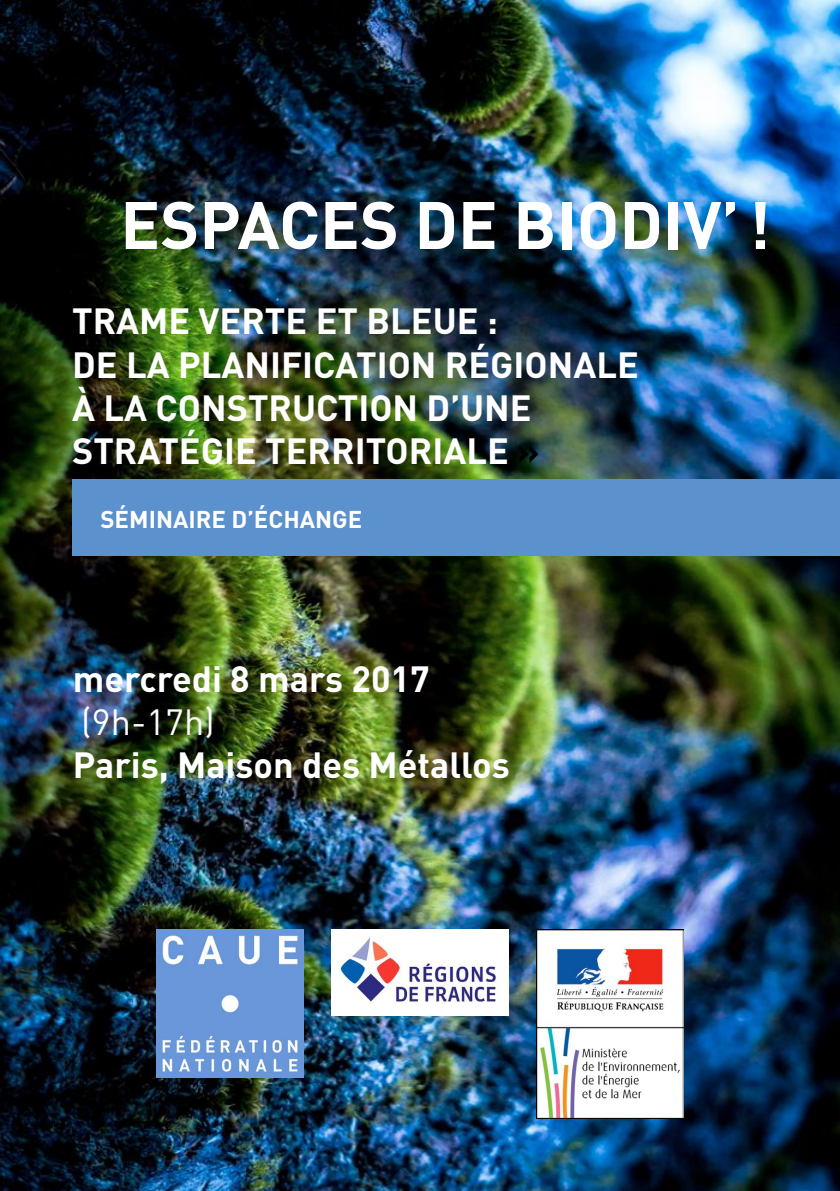
<style>
.page{position:relative;width:840px;height:1191px;background:#fff}
.page>*{position:absolute;margin:0;border:0;box-sizing:border-box;transform-origin:0 0}
.t1{font:700 66px "DIN";color:#fff}
.t2{font:700 36px/43.2px "DIN";color:#fff}
.t3{font:36px "DIN";color:#fff}
.t4{font:700 24px "DIN";color:#fff}
.s1{color:#000}
</style>
<div class="page">
<img style="left:0;top:0;width:839px;height:1191px">
<div style="left:72px;top:479px;width:767px;height:77px;background:#5b91cc"></div>
<img style="left:156px;top:929px;width:147px;height:148px">
<img style="left:331px;top:929px;width:177px;height:86px">
<img style="left:536px;top:929px;width:147px;height:190px">
<h1 class="t1" style="left:120px;top:182px;width:651px">ESPACES DE BIODIV’!</h1>
<p class="t2" style="left:72px;top:298px;width:568px">TRAME VERTE ET BLEUE :<br>DE LA PLANIFICATION RÉGIONALE<br>À LA CONSTRUCTION D’UNE<br>STRATÉGIE TERRITORIALE <span class="s1">»</span></p>
<p class="t4" style="left:100px;top:503px;width:263px">SÉMINAIRE D’ÉCHANGE</p>
<p class="t2" style="left:73px;top:655px;width:358px">mercredi 8 mars 2017</p>
<p class="t3" style="left:81px;top:699px;width:135px">(9h-17h)</p>
<p class="t2" style="left:73px;top:742px;width:438px">Paris, Maison des Métallos</p>
</div>
